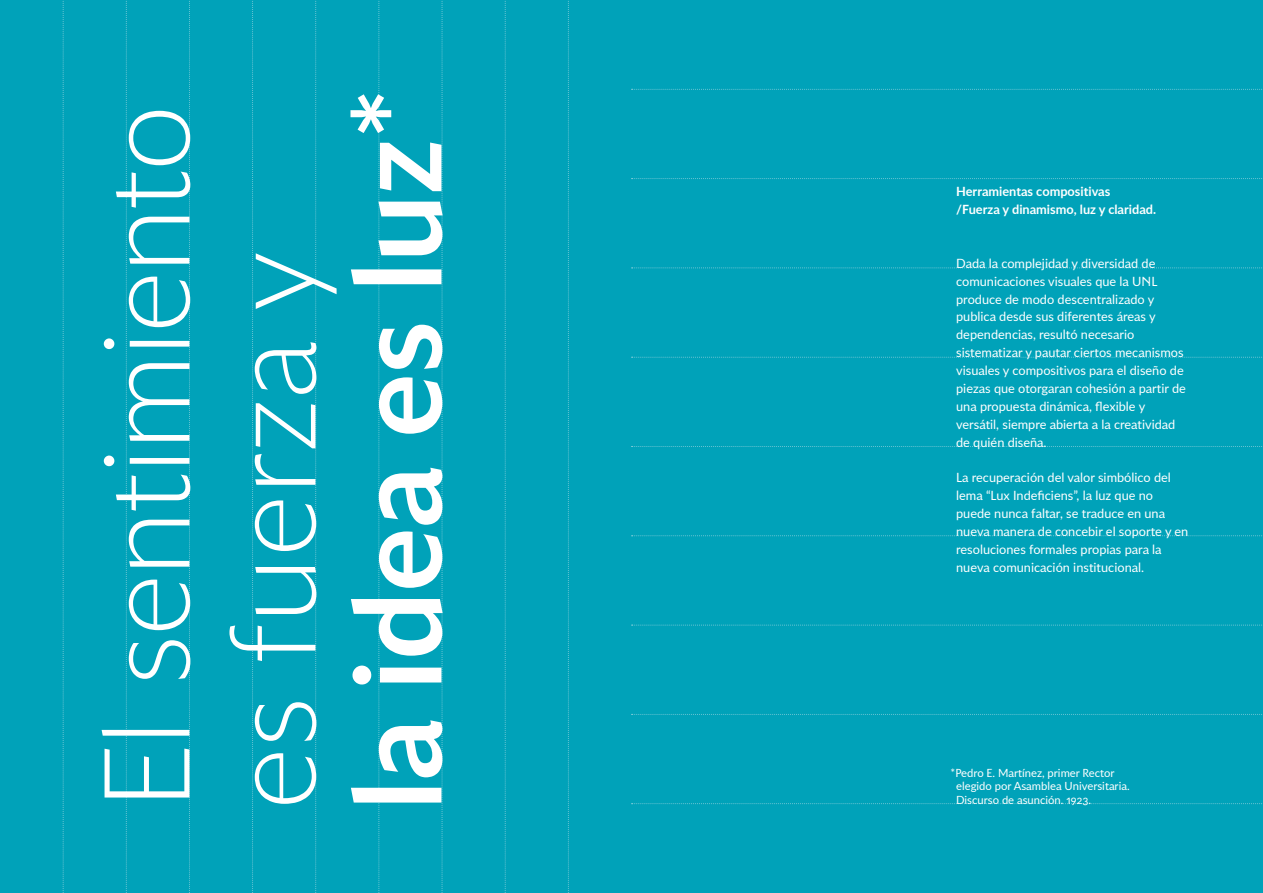
<style>
.page{position:relative;width:1263px;height:893px;background:#00a2b9}
.page>*{position:absolute;margin:0;border:0;box-sizing:border-box;transform-origin:0 0}
.t1{font:300 120px/126px "Lux Sans";letter-spacing:-.015em;color:#fff}
.t2{font:700 120px "Lux Sans";color:#fff}
.t3{font:12.75px/17.9px "Lux Sans";color:#fff}
.t4{font:700 12.75px/17.9px "Lux Sans";color:#fff}
.t5{font:11.25px/13.5px "Lux Sans";color:#fff}
</style>
<div class="page">
<svg style="left:631px;top:89px;width:631px;height:1px"></svg>
<svg style="left:631px;top:178px;width:632px;height:1px"></svg>
<svg style="left:631px;top:268px;width:631px;height:1px"></svg>
<svg style="left:631px;top:357px;width:631px;height:1px"></svg>
<svg style="left:631px;top:446px;width:632px;height:1px"></svg>
<svg style="left:631px;top:535px;width:631px;height:1px"></svg>
<svg style="left:631px;top:625px;width:631px;height:1px"></svg>
<svg style="left:631px;top:714px;width:632px;height:1px"></svg>
<svg style="left:631px;top:803px;width:632px;height:1px"></svg>
<svg style="left:126px;top:1px;width:1px;height:892px"></svg>
<svg style="left:63px;top:1px;width:1px;height:892px"></svg>
<svg style="left:252px;top:1px;width:1px;height:892px"></svg>
<svg style="left:378px;top:1px;width:1px;height:892px"></svg>
<svg style="left:505px;top:1px;width:1px;height:892px"></svg>
<svg style="left:189px;top:1px;width:1px;height:892px"></svg>
<svg style="left:315px;top:1px;width:1px;height:892px"></svg>
<svg style="left:442px;top:1px;width:1px;height:892px"></svg>
<svg style="left:568px;top:1px;width:1px;height:892px"></svg>
<h1 class="t1" style="left:82px;top:810px;width:707px;rotate:-90deg">El sentimiento es fuerza y</h1>
<h1 class="t2" style="left:330px;top:810px;width:723px;rotate:-90deg">la idea es luz*</h1>
<p class="t4" style="left:956px;top:183px;width:201px">Herramientas compositivas /Fuerza y dinamismo, luz y claridad.</p>
<p class="t3" style="left:956px;top:254px;width:231px">Dada la complejidad y diversidad de comunicaciones visuales que la UNL produce de modo descentralizado y publica desde sus diferentes áreas y dependencias, resultó necesario sistematizar y pautar ciertos mecanismos visuales y compositivos para el diseño de piezas que otorgaran cohesión a partir de una propuesta dinámica, flexible y versátil, siempre abierta a la creatividad de quién diseña.</p>
<p class="t3" style="left:956px;top:469px;width:234px">La recuperación del valor simbólico del lema “Lux Indeficiens”, la luz que no puede nunca faltar, se traduce en una nueva manera de concebir el soporte y en resoluciones formales propias para la nueva comunicación institucional.</p>
<p class="t5" style="left:956px;top:766px;width:175px;text-indent:-6px">*Pedro E. Martínez, primer Rector elegido por Asamblea Universitaria.<br>Discurso de asunción. 1923.</p>
</div>
